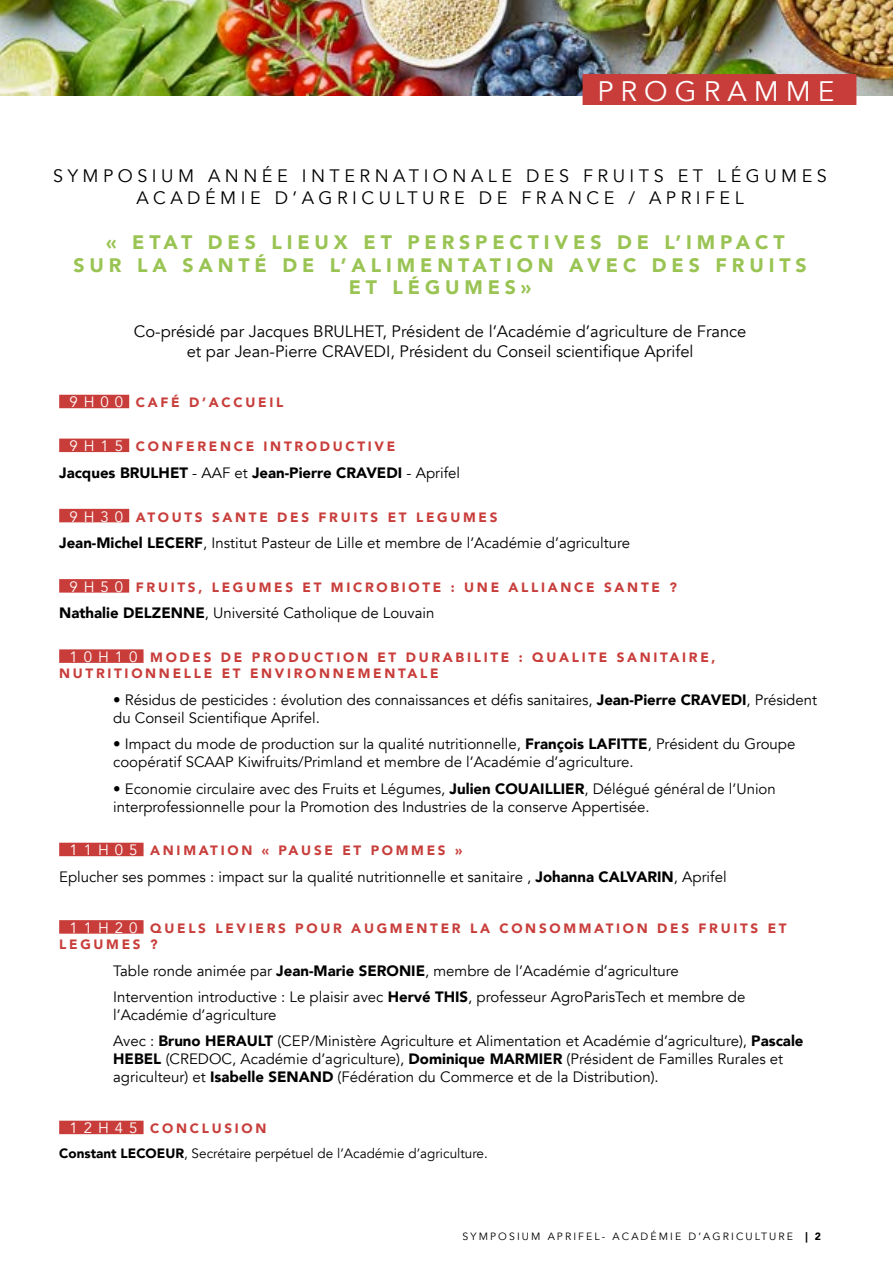
<style>
.page{position:relative;width:893px;height:1263px;background:#fff}
.page>*{position:absolute;margin:0;border:0;box-sizing:border-box;transform-origin:0 0}
.t1{font:28.2px "Avenir";letter-spacing:.25em;color:#fff}
.t2{font:900 19.5px/22.5px "Avenir";letter-spacing:.25em;color:#99c453;text-align:center}
.t3{font:18px/22.5px "Avenir";letter-spacing:.25em;color:#000;text-align:center}
.t4{font:16.5px/19.8px "Avenir";color:#000;text-align:center}
.t5{font:15px/18px "Avenir";color:#000}
.t6{font:900 15px "Avenir";color:#000}
.t7{font:900 13.5px/16.2px "Avenir";letter-spacing:.2em;color:#c83e3b}
.t8{font:900 13.5px/16.2px "Avenir";letter-spacing:.2em;color:#c83d3a}
.t9{font:13.5px/24.6px "Avenir";color:#000}
.t10{font:10.5px "Avenir";letter-spacing:.2em;color:#000}
.s1{font-weight:400;font-size:15px;color:#fff}
.s2{font-weight:400}
.s3{font-weight:900}
.s4{font-size:15px;color:#fff}
.s5{font-weight:900;color:#c83e3b}
</style>
<div class="page">
<div style="left:59px;top:395px;width:70px;height:13px;background:#c83d3a"></div>
<div style="left:59px;top:439px;width:70px;height:13px;background:#c83d3a"></div>
<div style="left:59px;top:509px;width:70px;height:13px;background:#c83d3a"></div>
<div style="left:59px;top:579px;width:70px;height:14px;background:#c83d3a"></div>
<div style="left:59px;top:649px;width:85px;height:14px;background:#c83d3a"></div>
<div style="left:59px;top:843px;width:85px;height:13px;background:#c83d3a"></div>
<div style="left:59px;top:920px;width:85px;height:14px;background:#c83d3a"></div>
<div style="left:59px;top:1121px;width:85px;height:13px;background:#c83d3a"></div>
<img style="left:0;top:0;width:893px;height:96px">
<div style="left:583px;top:74px;width:273px;height:31px;background:#c83d3a"></div>
<h1 class="t1" style="left:597px;top:74px;width:239px">PROGRAMME</h1>
<p class="t3" style="left:53px;top:165px;width:775px">SYMPOSIUM ANNÉE INTERNATIONALE DES FRUITS ET LÉGUMES<br>ACADÉMIE D’AGRICULTURE DE FRANCE / APRIFEL</p>
<h2 class="t2" style="left:74px;top:231px;width:735px">« ETAT DES LIEUX ET PERSPECTIVES DE L’IMPACT<br>SUR LA SANTÉ DE L’ALIMENTATION AVEC DES FRUITS<br>ET LÉGUMES»</h2>
<p class="t4" style="left:134px;top:321px;width:614px">Co-présidé par Jacques BRULHET, Président de l’Académie d’agriculture de France et par Jean-Pierre CRAVEDI, Président du Conseil scientifique Aprifel</p>
<p class="t7" style="left:69px;top:394px;width:215px"><span class="s1">9 H 0 0</span> CAFÉ D’ACCUEIL</p>
<p class="t7" style="left:69px;top:438px;width:327px"><span class="s1">9 H 1 5</span> CONFERENCE INTRODUCTIVE</p>
<p class="t6" style="left:59px;top:460px;width:403px">Jacques BRULHET <span class="s2">- AAF et</span> Jean-Pierre CRAVEDI <span class="s2">- Aprifel</span></p>
<p class="t7" style="left:69px;top:508px;width:430px"><span class="s1">9 H 3 0</span> ATOUTS SANTE DES FRUITS ET LEGUMES</p>
<p class="t5" style="left:59px;top:534px;width:572px"><span class="s3">Jean-Michel LECERF</span>, Institut Pasteur de Lille et membre de l’Académie d’agriculture</p>
<p class="t7" style="left:69px;top:579px;width:609px"><span class="s1">9 H 5 0</span> FRUITS, LEGUMES ET MICROBIOTE : UNE ALLIANCE SANTE ?</p>
<p class="t5" style="left:59px;top:604px;width:377px"><span class="s3">Nathalie DELZENNE</span>, Université Catholique de Louvain</p>
<p class="t8" style="left:59px;top:649px;width:658px;text-indent:10px"><span class="s1">1 0 H 1 0</span> MODES DE PRODUCTION ET DURABILITE : QUALITE SANITAIRE,<br>NUTRITIONNELLE ET ENVIRONNEMENTALE</p>
<p class="t5" style="left:113px;top:691px;width:705px">• Résidus de pesticides : évolution des connaissances et défis sanitaires, <span class="s3">Jean-Pierre CRAVEDI</span>, Président du Conseil Scientifique Aprifel.</p>
<p class="t5" style="left:113px;top:735px;width:684px">• Impact du mode de production sur la qualité nutritionnelle, <span class="s3">François LAFITTE</span>, Président du Groupe coopératif SCAAP Kiwifruits/Primland et membre de l’Académie d’agriculture.</p>
<p class="t5" style="left:113px;top:780px;width:664px">• Economie circulaire avec des Fruits et Légumes, <span class="s3">Julien COUAILLIER</span>, Délégué général de l’Union interprofessionnelle pour la Promotion des Industries de la conserve Appertisée.</p>
<p class="t7" style="left:69px;top:842px;width:394px"><span class="s1">1 1 H 0 5</span> ANIMATION « PAUSE ET POMMES »</p>
<p class="t5" style="left:59px;top:868px;width:669px">Eplucher ses pommes : impact sur la qualité nutritionnelle et sanitaire , <span class="s3">Johanna CALVARIN</span>, Aprifel</p>
<p class="t7" style="left:59px;top:920px;width:729px;text-indent:10px"><span class="s1">1 1 H 2 0</span> QUELS LEVIERS POUR AUGMENTER LA CONSOMMATION DES FRUITS ET<br>LEGUMES ?</p>
<p class="t5" style="left:113px;top:957px;width:634px;line-height:26.4px">Table ronde animée par <span class="s3">Jean-Marie SERONIE</span>, membre de l’Académie d’agriculture<br>Intervention introductive : Le plaisir avec <span class="s3">Hervé THIS</span>, professeur AgroParisTech et membre de</p>
<p class="t5" style="left:113px;top:1002px;width:692px;line-height:26.4px">l’Académie d’agriculture<br>Avec : <span class="s3">Bruno HERAULT</span> (CEP/Ministère Agriculture et Alimentation et Académie d’agriculture), <span class="s3">Pascale</span></p>
<p class="t5" style="left:113px;top:1050px;width:672px"><span class="s3">HEBEL</span> (CREDOC, Académie d’agriculture), <span class="s3">Dominique MARMIER</span> (Président de Familles Rurales et agriculteur) et <span class="s3">Isabelle SENAND</span> (Fédération du Commerce et de la Distribution).</p>
<p class="t9" style="left:59px;top:1117px;width:430px;text-indent:10px"><span class="s4">1 2 H 4 5</span> <span class="s5">CONCLUSION<br></span><span class="s3">Constant LECOEUR</span>, Secrétaire perpétuel de l’Académie d’agriculture.</p>
<p class="t10" style="left:463px;top:1230px;width:360px">SYMPOSIUM APRIFEL- ACADÉMIE D’AGRICULTURE <span class="s3">| 2</span></p>
</div>
